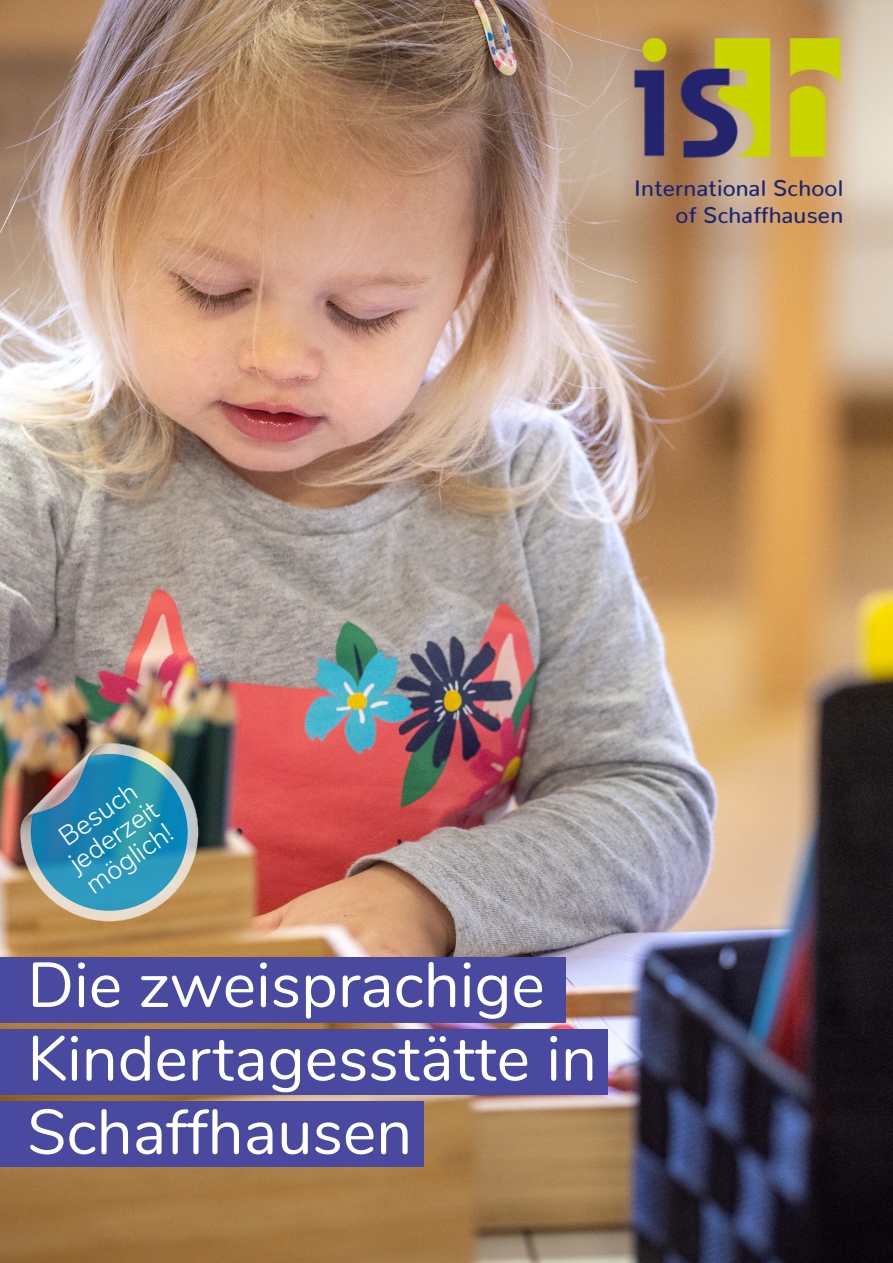
<style>
.page{position:relative;width:893px;height:1263px;background:#fff}
.page>*{position:absolute;margin:0;border:0;box-sizing:border-box;transform-origin:0 0}
.t1{font:63.3px "Nunito";color:#fff}
.t2{font:300 27.15px "Nunito";color:#fff}
.t3{font:500 22.5px "Nunito";letter-spacing:.01em;color:#192575}
</style>
<div class="page">
<img style="left:0;top:0;width:893px;height:1263px">
<img style="left:631px;top:39px;width:209px;height:122px">
<div style="left:0;top:957px;width:565px;height:66px;background:#494a9f"></div>
<img style="left:20px;top:743px;width:179px;height:178px">
<div style="left:0;top:1029px;width:608px;height:65px;background:#494a9f"></div>
<div style="left:0;top:1101px;width:423px;height:65px;background:#494a9f"></div>
<p class="t3" style="left:634px;top:168px;width:210px">International School</p>
<p class="t3" style="left:676px;top:195px;width:169px">of Schaffhausen</p>
<p class="t2" style="left:50px;top:823px;width:90px;rotate:-35deg">Besuch</p>
<p class="t2" style="left:61px;top:849px;width:103px;rotate:-35deg">jederzeit</p>
<p class="t2" style="left:77px;top:871px;width:101px;rotate:-35deg">möglich!</p>
<p class="t1" style="left:27px;top:938px;width:519px">Die zweisprachige</p>
<p class="t1" style="left:27px;top:1012px;width:571px">Kindertagesstätte in</p>
<p class="t1" style="left:27px;top:1085px;width:386px">Schaffhausen</p>
</div>
